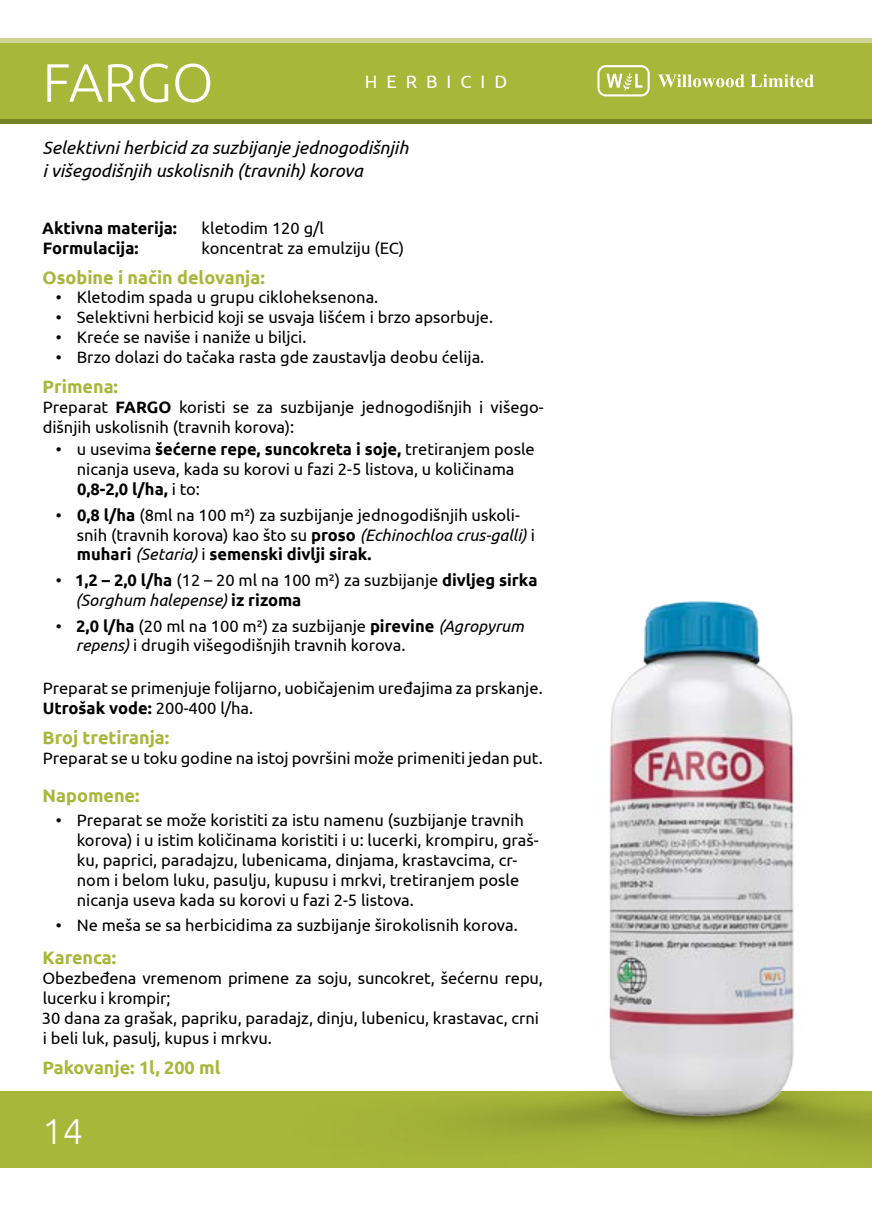
<style>
.page{position:relative;width:872px;height:1212px;background:#fff}
.page>*{position:absolute;margin:0;border:0;box-sizing:border-box;transform-origin:0 0}
.Naslov{font:300 54px "Ubuntu";letter-spacing:-.005em;color:#fff}
.t1{font:300 36px "Ubuntu";color:#fff}
.Tagline{font:italic 18px/22.5px "Ubuntu";color:#000}
.Podnaslov{font:700 18px "Ubuntu";color:#a7b739}
.Vrsta{font:18px "Ubuntu";letter-spacing:.5em;color:#fff}
.Normal__space_above{font:16.5px/19.8px "Ubuntu";color:#000}
.t2{font:700 16.5px/19.8px "Ubuntu";color:#000}
.s1{font-weight:700}
.s2{font-style:italic}
.s3{font-weight:400}
.s4{font-weight:400;font-style:italic}
</style>
<div class="page">
<div style="left:0;top:1091px;width:872px;height:77px;background:#a7b739"></div>
<div style="left:0;top:43px;width:872px;height:76px;background:#a7b739"></div>
<hr style="left:0;top:119px;width:872px;height:4px;background:#738224">
<div style="left:0;top:38px;width:872px;height:5px;background:#d0d595"></div>
<img style="left:571px;top:601px;width:256px;height:555px">
<svg style="left:597px;top:65px;width:52px;height:31px"></svg>
<svg style="left:658px;top:74px;width:156px;height:13px"></svg>
<p class="Naslov" style="left:43px;top:50px;width:173px">FARGO</p>
<p class="Vrsta" style="left:365px;top:70px;width:144px">HERBICID</p>
<p class="Tagline" style="left:43px;top:136px;width:367px">Selektivni herbicid za suzbijanje jednogodišnjih i višegodišnjih uskolisnih (travnih) korova</p>
<p class="t2" style="left:42px;top:218px;width:136px">Aktivna materija:</p>
<p class="Normal__space_above" style="left:202px;top:217px;width:124px">kletodim 120 g/l</p>
<p class="t2" style="left:43px;top:237px;width:97px">Formulacija:</p>
<p class="Normal__space_above" style="left:202px;top:237px;width:204px">koncentrat za emulziju (EC)</p>
<p class="Podnaslov" style="left:43px;top:266px;width:224px">Osobine i način delovanja:</p>
<p class="Normal__space_above" style="left:56px;top:287px;width:324px">• Kletodim spada u grupu cikloheksenona.</p>
<p class="Normal__space_above" style="left:56px;top:307px;width:439px">• Selektivni herbicid koji se usvaja lišćem i brzo apsorbuje.</p>
<p class="Normal__space_above" style="left:56px;top:327px;width:252px">• Kreće se naviše i naniže u biljci.</p>
<p class="Normal__space_above" style="left:56px;top:347px;width:430px">• Brzo dolazi do tačaka rasta gde zaustavlja deobu ćelija.</p>
<p class="Podnaslov" style="left:43px;top:376px;width:77px">Primena:</p>
<p class="Normal__space_above" style="left:43px;top:396px;width:502px">Preparat <span class="s1">FARGO</span> koristi se za suzbijanje jednogodišnjih i višego&shy;dišnjih uskolisnih (travnih korova):</p>
<p class="Normal__space_above" style="left:77px;top:439px;width:459px;text-indent:-21px">• u usevima <span class="s1">šećerne repe, suncokreta i soje,</span> tretiranjem posle nicanja useva, kada su korovi u fazi 2-5 listova, u količinama<br><span class="s1">0,8-2,0 l/ha,</span> i to:</p>
<p class="Normal__space_above" style="left:77px;top:504px;width:459px;text-indent:-21px">• <span class="s1">0,8 l/ha</span> (8ml na 100 m²) za suzbijanje jednogodišnjih uskoli&shy;snih (travnih korova) kao što su <span class="s1">proso</span> <span class="s2">(Echinochloa crus-galli)</span> i <span class="s1">muhari</span> <span class="s2">(Setaria)</span> i <span class="s1">semenski divlji sirak.</span></p>
<p class="t2" style="left:75px;top:570px;width:463px;text-indent:-20px"><span class="s3">•</span> 1,2 – 2,0 l/ha <span class="s3">(12 – 20 ml na 100 m²) za suzbijanje</span> divljeg sirka <span class="s4">(Sorghum halepense)</span> iz rizoma</p>
<p class="Normal__space_above" style="left:76px;top:615px;width:449px;text-indent:-20px">• <span class="s1">2,0 l/ha</span> (20 ml na 100 m²) za suzbijanje <span class="s1">pirevine</span> <span class="s2">(Agropyrum repens)</span> i drugih višegodišnjih travnih korova.</p>
<p class="Normal__space_above" style="left:43px;top:678px;width:501px">Preparat se primenjuje folijarno, uobičajenim uređajima za prskanje.</p>
<p class="t2" style="left:43px;top:698px;width:212px">Utrošak vode: <span class="s3">200-400 l/ha.</span></p>
<p class="Podnaslov" style="left:43px;top:727px;width:128px">Broj tretiranja:</p>
<p class="Normal__space_above" style="left:43px;top:747px;width:501px">Preparat se u toku godine na istoj površini može primeniti jedan put.</p>
<p class="Podnaslov" style="left:43px;top:785px;width:98px">Napomene:</p>
<p class="Normal__space_above" style="left:77px;top:810px;width:463px;text-indent:-21px">• Preparat se može koristiti za istu namenu (suzbijanje travnih korova) i u istim količinama koristiti i u: lucerki, krompiru, graš&shy;ku, paprici, paradajzu, lubenicama, dinjama, krastavcima, cr&shy;nom i belom luku, pasulju, kupusu i mrkvi, tretiranjem posle nicanja useva kada su korovi u fazi 2-5 listova.</p>
<p class="Normal__space_above" style="left:56px;top:915px;width:463px">• Ne meša se sa herbicidima za suzbijanje širokolisnih korova.</p>
<p class="Podnaslov" style="left:43px;top:947px;width:75px">Karenca:</p>
<p class="Normal__space_above" style="left:42px;top:968px;width:502px">Obezbeđena vremenom primene za soju, suncokret, šećernu repu, lucerku i krompir;</p>
<p class="Normal__space_above" style="left:42px;top:1007px;width:499px">30 dana za grašak, papriku, paradajz, dinju, lubenicu, krastavac, crni i beli luk, pasulj, kupus i mrkvu.</p>
<p class="Podnaslov" style="left:43px;top:1056px;width:179px">Pakovanje: 1l, 200 ml</p>
<h2 class="t1" style="left:43px;top:1109px;width:42px">14</h2>
</div>
